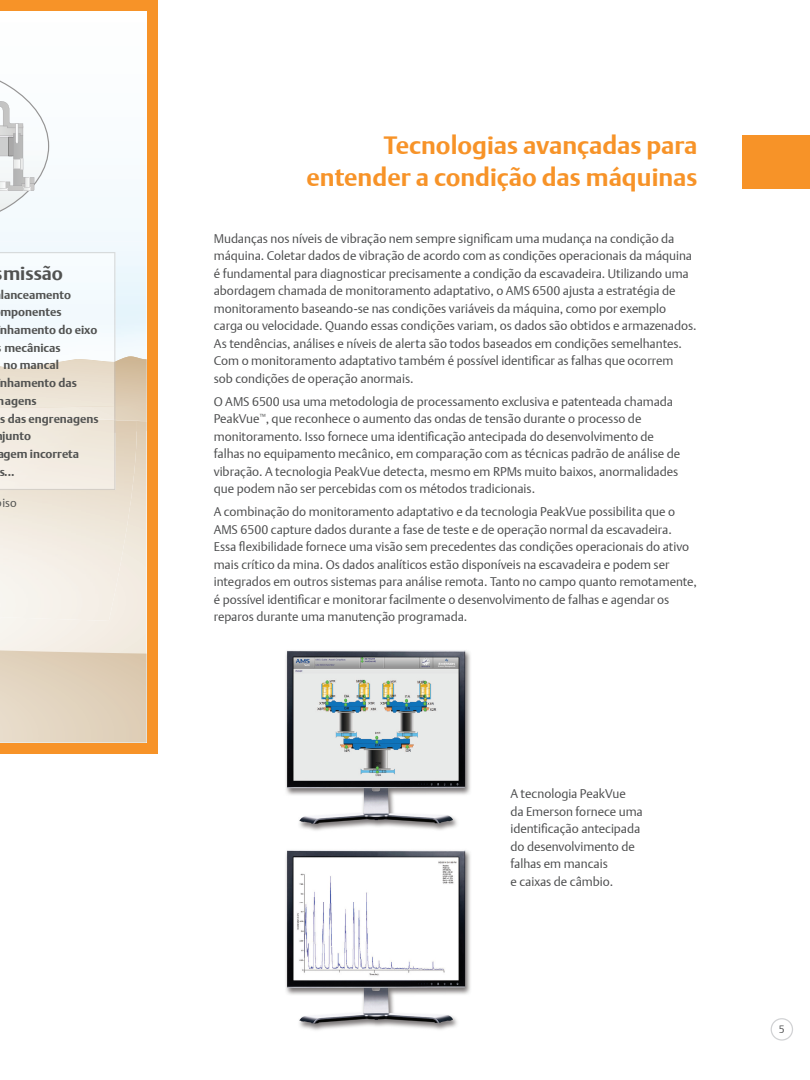
<style>
.page{position:relative;width:810px;height:1080px;background:#fff}
.page>*{position:absolute;margin:0;border:0;box-sizing:border-box;transform-origin:0 0}
.t1{font:700 25px/31.2px "DTL Argo T";color:#f79328;text-align:right}
.t2{font:700 18.88px "DTL Argo T";color:#515251}
.t3{font:12.5px/17.5px "DTL Argo T Light";color:#4b4c4d}
.t4{font:700 11.75px "DTL Argo T";color:#515251}
.t5{font:11.75px "DTL Argo T Light";color:#515251}
.t6{font:10.62px "DTL Argo T Light";color:#4b4c4d}
</style>
<div class="page">
<svg style="left:771px;top:1018px;width:22px;height:23px"></svg>
<div style="left:0;top:0;width:157px;height:754px;background:#f79328"></div>
<div style="left:0;top:11px;width:147px;height:282px;background:#f9fcfe"></div>
<img style="left:114px;top:293px;width:33px;height:63px">
<svg style="left:0;top:493px;width:147px;height:157px;background:#f3ede5"></svg>
<img style="left:0;top:493px;width:139px;height:128px">
<svg style="left:0;top:650px;width:147px;height:93px;background:#e1d2bd"></svg>
<svg style="left:0;top:62px;width:49px;height:169px;background:#ebeef0"></svg>
<div style="left:0;top:293px;width:114px;height:63px;background:#f3fafd"></div>
<div style="left:0;top:252px;width:115px;height:41px;background:#f6fbfe"></div>
<svg style="left:0;top:356px;width:147px;height:137px;background:#ebe2d4"></svg>
<div style="left:742px;top:135px;width:68px;height:53px;background:#f79328"></div>
<img style="left:286px;top:650px;width:185px;height:380px">
<h2 class="t2" style="left:3px;top:262px;width:62px">missão</h2>
<p class="t4" style="left:1px;top:288px;width:72px">lanceamento</p>
<p class="t4" style="left:0;top:305px;width:63px">mponentes</p>
<p class="t4" style="left:0;top:323px;width:98px">nhamento do eixo</p>
<p class="t4" style="left:4px;top:341px;width:58px">mecânicas</p>
<p class="t4" style="left:3px;top:358px;width:57px">no mancal</p>
<p class="t4" style="left:0;top:376px;width:78px">nhamento das</p>
<p class="t4" style="left:-2px;top:394px;width:40px">nagens</p>
<p class="t4" style="left:0;top:411px;width:100px">s das engrenagens</p>
<p class="t4" style="left:2px;top:429px;width:30px">junto</p>
<p class="t4" style="left:-3px;top:447px;width:84px">agem incorreta</p>
<p class="t4" style="left:-1px;top:465px;width:17px">s...</p>
<p class="t5" style="left:3px;top:496px;width:16px">iso</p>
<h1 class="t1" style="left:307px;top:130px;width:392px">Tecnologias avançadas para entender a condição das máquinas</h1>
<p class="t3" style="left:214px;top:229px;width:484px">Mudanças nos níveis de vibração nem sempre significam uma mudança na condição da máquina. Coletar dados de vibração de acordo com as condições operacionais da máquina é fundamental para diagnosticar precisamente a condição da escavadeira. Utilizando uma abordagem chamada de monitoramento adaptativo, o AMS 6500 ajusta a estratégia de monitoramento baseando-se nas condições variáveis da máquina, como por exemplo carga ou velocidade. Quando essas condições variam, os dados são obtidos e armazenados.<br>As tendências, análises e níveis de alerta são todos baseados em condições semelhantes.<br>Com o monitoramento adaptativo também é possível identificar as falhas que ocorrem<br>sob condições de operação anormais.</p>
<p class="t3" style="left:214px;top:392px;width:468px">O AMS 6500 usa uma metodologia de processamento exclusiva e patenteada chamada PeakVue<sup>™</sup>, que reconhece o aumento das ondas de tensão durante o processo de monitoramento. Isso fornece uma identificação antecipada do desenvolvimento de falhas no equipamento mecânico, em comparação com as técnicas padrão de análise de vibração. A tecnologia PeakVue detecta, mesmo em RPMs muito baixos, anormalidades que podem não ser percebidas com os métodos tradicionais.</p>
<p class="t3" style="left:214px;top:503px;width:485px">A combinação do monitoramento adaptativo e da tecnologia PeakVue possibilita que o AMS 6500 capture dados durante a fase de teste e de operação normal da escavadeira.<br>Essa flexibilidade fornece uma visão sem precedentes das condições operacionais do ativo mais crítico da mina. Os dados analíticos estão disponíveis na escavadeira e podem ser integrados em outros sistemas para análise remota. Tanto no campo quanto remotamente, é possível identificar e monitorar facilmente o desenvolvimento de falhas e agendar os reparos durante uma manutenção programada.</p>
<p class="t3" style="left:510px;top:785px;width:134px">A tecnologia PeakVue<br>da Emerson fornece uma identificação antecipada do desenvolvimento de falhas em mancais<br>e caixas de câmbio.</p>
<p class="t6" style="left:779px;top:1023px;width:7px">5</p>
</div>
